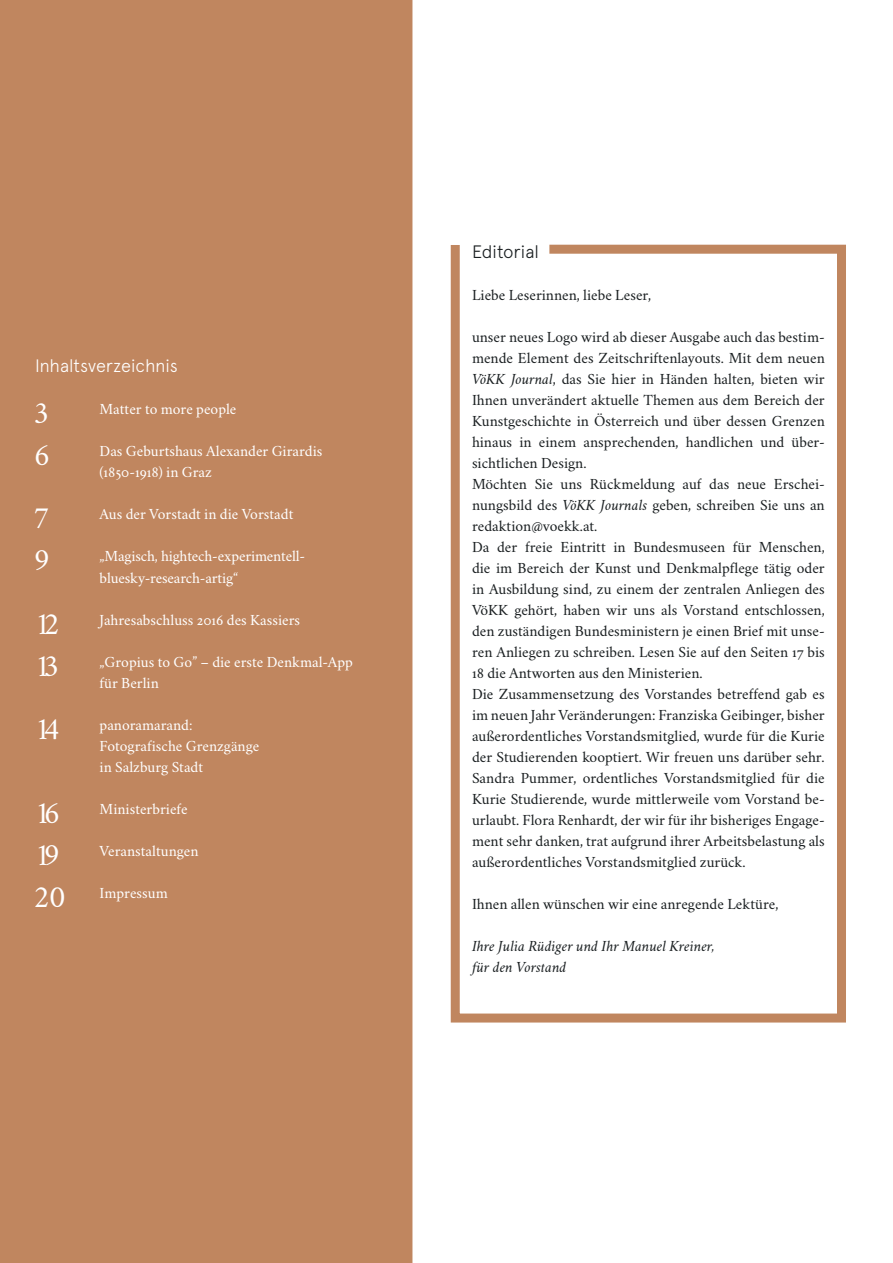
<style>
.page{position:relative;width:893px;height:1263px;background:#fff}
.page>*{position:absolute;margin:0;border:0;box-sizing:border-box;transform-origin:0 0}
.t1{font:31.5px "Crimson";color:#fff}
.t2{font:300 18px "Apercu Pro";letter-spacing:-.005em;color:#fff}
.t3{font:300 18px "Apercu Pro";letter-spacing:-.015em;color:#1a1f21}
.t4{font:15.6px/21px "Crimson";color:#1a1f21}
.t5{font:15.6px/21px "Crimson";color:#fff}
.t6{font:italic 15.6px/21px "Crimson";color:#1a1f21}
.s1{font-size:31.5px}
.s2{font-style:italic}
</style>
<div class="page">
<div style="left:0;top:0;width:412px;height:1263px;background:#c0865f"></div>
<svg style="left:450px;top:244px;width:396px;height:779px"></svg>
<p class="t2" style="left:35px;top:352px;width:144px">Inhaltsverzeichnis</p>
<h1 class="t1" style="left:35px;top:388px;width:14px">3</h1>
<p class="t5" style="left:100px;top:397px;width:138px">Matter to more people</p>
<h1 class="t1" style="left:35px;top:430px;width:17px">6</h1>
<p class="t5" style="left:100px;top:439px;width:224px">Das Geburtshaus Alexander Girardis (1850-1918) in Graz</p>
<h1 class="t1" style="left:35px;top:493px;width:14px">7</h1>
<p class="t5" style="left:100px;top:502px;width:195px">Aus der Vorstadt in die Vorstadt</p>
<h1 class="t1" style="left:35px;top:535px;width:17px">9</h1>
<p class="t5" style="left:100px;top:544px;width:207px">„Magisch, hightech-experimentell&shy;bluesky-research-artig“</p>
<h1 class="t1" style="left:35px;top:598px;width:25px">12</h1>
<p class="t5" style="left:100px;top:607px;width:202px">Jahresabschluss 2016 des Kassiers</p>
<h1 class="t1" style="left:35px;top:640px;width:23px">13</h1>
<p class="t5" style="left:100px;top:649px;width:255px">„Gropius to Go” – die erste Denkmal-App für Berlin</p>
<h1 class="t1" style="left:35px;top:703px;width:25px">14</h1>
<p class="t5" style="left:100px;top:712px;width:161px">panoramarand:<br>Fotografische Grenzgänge in Salzburg Stadt</p>
<h1 class="t1" style="left:35px;top:787px;width:27px">16</h1>
<p class="t5" style="left:100px;top:796px;width:90px">Ministerbriefe</p>
<h1 class="t1" style="left:35px;top:829px;width:27px">19</h1>
<p class="t5" style="left:100px;top:838px;width:100px">Veranstaltungen</p>
<p class="t5" style="left:35px;top:880px;width:134px"><span class="s1">20</span> Impressum</p>
<p class="t3" style="left:472px;top:238px;width:68px">Editorial</p>
<p class="t4" style="left:472px;top:283px;width:181px">Liebe Leserinnen, liebe Leser,</p>
<p class="t4" style="left:472px;top:325px;width:354px">unser neues Logo wird ab dieser Ausgabe auch das bestim&shy;mende Element des Zeitschriftenlayouts. Mit dem neuen <span class="s2">VöKK Journal</span>, das Sie hier in Händen halten, bieten wir Ihnen unverändert aktuelle Themen aus dem Bereich der Kunstgeschichte in Österreich und über dessen Grenzen hinaus in einem ansprechenden, handlichen und über&shy;sichtlichen Design.<br>Möchten Sie uns Rückmeldung auf das neue Erschei&shy;nungsbild des <span class="s2">VöKK Journals</span> geben, schreiben Sie uns an redaktion@voekk.at.<br>Da der freie Eintritt in Bundesmuseen für Menschen, die im Bereich der Kunst und Denkmalpflege tätig oder in Ausbildung sind, zu einem der zentralen Anliegen des VöKK gehört, haben wir uns als Vorstand entschlossen, den zuständigen Bundesministern je einen Brief mit unse&shy;ren Anliegen zu schreiben. Lesen Sie auf den Seiten 17 bis 18 die Antworten aus den Ministerien.<br>Die Zusammensetzung des Vorstandes betreffend gab es im neuen Jahr Veränderungen: Franziska Geibinger, bisher außerordentliches Vorstandsmitglied, wurde für die Kurie der Studierenden kooptiert. Wir freuen uns darüber sehr.<br>Sandra Pummer, ordentliches Vorstandsmitglied für die Kurie Studierende, wurde mittlerweile vom Vorstand be&shy;urlaubt. Flora Renhardt, der wir für ihr bisheriges Engage&shy;ment sehr danken, trat aufgrund ihrer Arbeitsbelastung als außerordentliches Vorstandsmitglied zurück.</p>
<p class="t4" style="left:472px;top:892px;width:308px">Ihnen allen wünschen wir eine anregende Lektüre,</p>
<p class="t6" style="left:472px;top:935px;width:244px">Ihre Julia Rüdiger und Ihr Manuel Kreiner, für den Vorstand</p>
</div>
